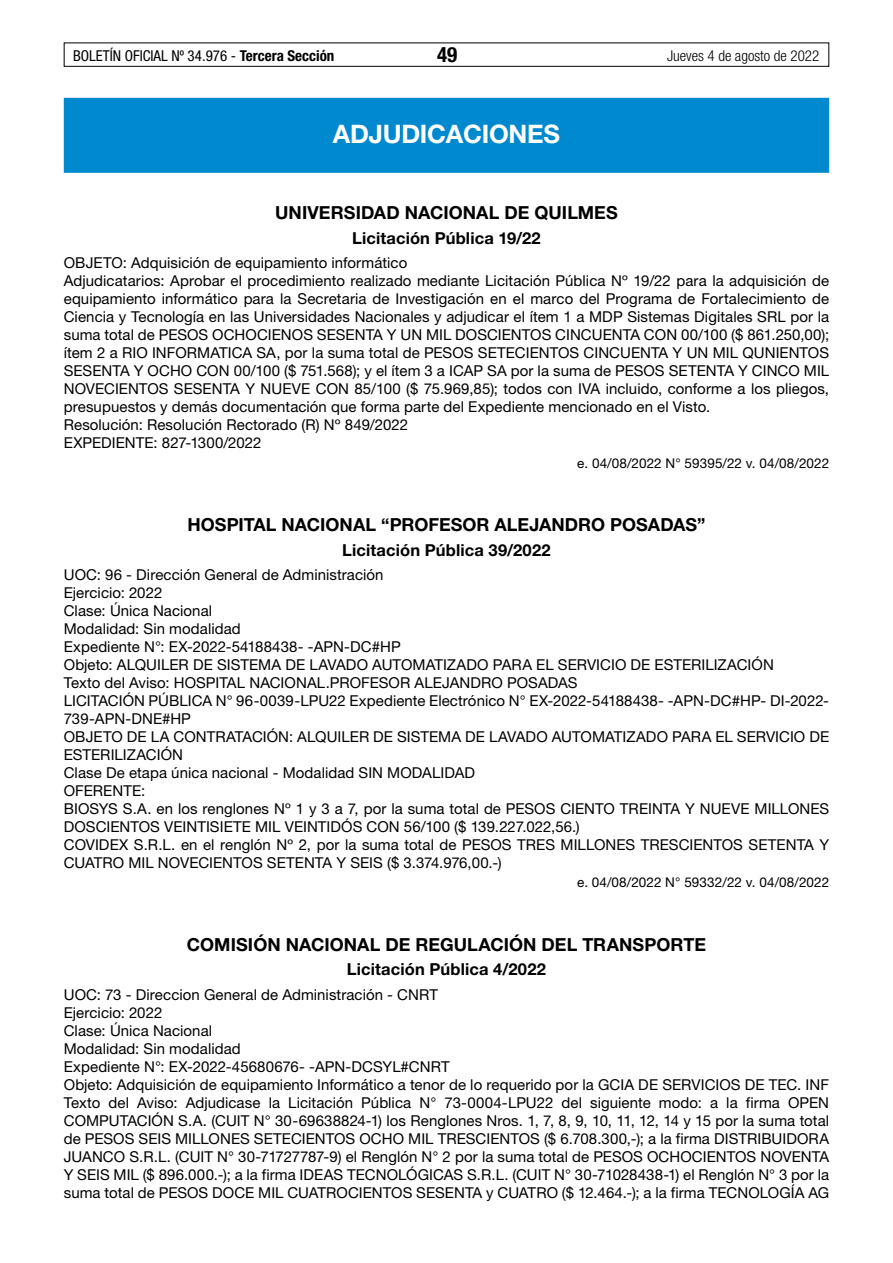
<style>
.page{position:relative;width:893px;height:1263px;background:#fff}
.page>*{position:absolute;margin:0;border:0;box-sizing:border-box;transform-origin:0 0}
.t1{font:700 25.5px "Helvetica Neue LT Std";letter-spacing:-.01em;color:#fff}
.t2{font:700 condensed 21px "Helvetica Neue LT Std";color:#000}
.t3{font:700 18px "Helvetica Neue LT Std";letter-spacing:.005em;color:#000}
.t4{font:700 16.5px "Helvetica Neue LT Std";letter-spacing:.01em;color:#000}
.t5{font:15px/18px "Helvetica Neue LT Std";letter-spacing:.005em;color:#000}
.t6{font:condensed 15px "Helvetica Neue LT Std";color:#000}
.t7{font:300 condensed 15px "Helvetica Neue LT Std";color:#000}
.t8{font:13.5px "Helvetica Neue LT Std";letter-spacing:.01em;color:#000}
.s1{font-weight:700}
</style>
<div class="page">
<div style="left:64px;top:43px;width:765px;height:24px;border:1px solid #000"></div>
<div style="left:64px;top:98px;width:765px;height:75px;background:#0089cf"></div>
<p class="t6" style="left:73px;top:47px;width:263px">BOLETÍN OFICIAL Nº 34.976 - <span class="s1">Tercera Sección</span></p>
<h2 class="t2" style="left:437px;top:42px;width:22px">49</h2>
<p class="t7" style="left:667px;top:47px;width:154px">Jueves 4 de agosto de 2022</p>
<h1 class="t1" style="left:333px;top:118px;width:229px">ADJUDICACIONES</h1>
<p class="t3" style="left:275px;top:202px;width:344px">UNIVERSIDAD NACIONAL DE QUILMES</p>
<p class="t4" style="left:352px;top:228px;width:190px">Licitación Pública 19/22</p>
<p class="t5" style="left:64px;top:254px;width:767px">OBJETO: Adquisición de equipamiento informático<br>Adjudicatarios: Aprobar el procedimiento realizado mediante Licitación Pública Nº 19/22 para la adquisición de equipamiento informático para la Secretaria de Investigación en el marco del Programa de Fortalecimiento de Ciencia y Tecnología en las Universidades Nacionales y adjudicar el ítem 1 a MDP Sistemas Digitales SRL por la suma total de PESOS OCHOCIENOS SESENTA Y UN MIL DOSCIENTOS CINCUENTA CON 00/100 ($ 861.250,00); ítem 2 a RIO INFORMATICA SA, por la suma total de PESOS SETECIENTOS CINCUENTA Y UN MIL QUNIENTOS SESENTA Y OCHO CON 00/100 ($ 751.568); y el ítem 3 a ICAP SA por la suma de PESOS SETENTA Y CINCO MIL NOVECIENTOS SESENTA Y NUEVE CON 85/100 ($ 75.969,85); todos con IVA incluido, conforme a los pliegos, presupuestos y demás documentación que forma parte del Expediente mencionado en el Visto.<br>Resolución: Resolución Rectorado (R) Nº 849/2022<br>EXPEDIENTE: 827-1300/2022</p>
<p class="t8" style="left:577px;top:455px;width:253px">e. 04/08/2022 N° 59395/22 v. 04/08/2022</p>
<p class="t3" style="left:187px;top:514px;width:520px">HOSPITAL NACIONAL “PROFESOR ALEJANDRO POSADAS”</p>
<p class="t4" style="left:342px;top:539px;width:210px">Licitación Pública 39/2022</p>
<p class="t5" style="left:64px;top:565px;width:767px">UOC: 96 - Dirección General de Administración<br>Ejercicio: 2022<br>Clase: Única Nacional<br>Modalidad: Sin modalidad<br>Expediente N°: EX-2022-54188438- -APN-DC#HP<br>Objeto: ALQUILER DE SISTEMA DE LAVADO AUTOMATIZADO PARA EL SERVICIO DE ESTERILIZACIÓN<br>Texto del Aviso: HOSPITAL NACIONAL.PROFESOR ALEJANDRO POSADAS<br>LICITACIÓN PÚBLICA N° 96-0039-LPU22 Expediente Electrónico N° EX-2022-54188438- -APN-DC#HP- DI-2022- 739-APN-DNE#HP<br>OBJETO DE LA CONTRATACIÓN: ALQUILER DE SISTEMA DE LAVADO AUTOMATIZADO PARA EL SERVICIO DE ESTERILIZACIÓN<br>Clase De etapa única nacional - Modalidad SIN MODALIDAD<br>OFERENTE:<br>BIOSYS S.A. en los renglones Nº 1 y 3 a 7, por la suma total de PESOS CIENTO TREINTA Y NUEVE MILLONES DOSCIENTOS VEINTISIETE MIL VEINTIDÓS CON 56/100 ($ 139.227.022,56.)<br>COVIDEX S.R.L. en el renglón Nº 2, por la suma total de PESOS TRES MILLONES TRESCIENTOS SETENTA Y CUATRO MIL NOVECIENTOS SETENTA Y SEIS ($ 3.374.976,00.-)</p>
<p class="t8" style="left:577px;top:874px;width:254px">e. 04/08/2022 N° 59332/22 v. 04/08/2022</p>
<p class="t3" style="left:187px;top:933px;width:521px">COMISIÓN NACIONAL DE REGULACIÓN DEL TRANSPORTE</p>
<p class="t4" style="left:347px;top:959px;width:201px">Licitación Pública 4/2022</p>
<p class="t5" style="left:64px;top:985px;width:767px">UOC: 73 - Direccion General de Administración - CNRT<br>Ejercicio: 2022<br>Clase: Única Nacional<br>Modalidad: Sin modalidad<br>Expediente N°: EX-2022-45680676- -APN-DCSYL#CNRT<br>Objeto: Adquisición de equipamiento Informático a tenor de lo requerido por la GCIA DE SERVICIOS DE TEC. INF Texto del Aviso: Adjudicase la Licitación Pública N° 73-0004-LPU22 del siguiente modo: a la firma OPEN COMPUTACIÓN S.A. (CUIT N° 30-69638824-1) los Renglones Nros. 1, 7, 8, 9, 10, 11, 12, 14 y 15 por la suma total de PESOS SEIS MILLONES SETECIENTOS OCHO MIL TRESCIENTOS ($ 6.708.300,-); a la firma DISTRIBUIDORA JUANCO S.R.L. (CUIT N° 30-71727787-9) el Renglón N° 2 por la suma total de PESOS OCHOCIENTOS NOVENTA Y SEIS MIL ($ 896.000.-); a la firma IDEAS TECNOLÓGICAS S.R.L. (CUIT N° 30-71028438-1) el Renglón N° 3 por la suma total de PESOS DOCE MIL CUATROCIENTOS SESENTA y CUATRO ($ 12.464.-); a la firma TECNOLOGÍA AG</p>
</div>
